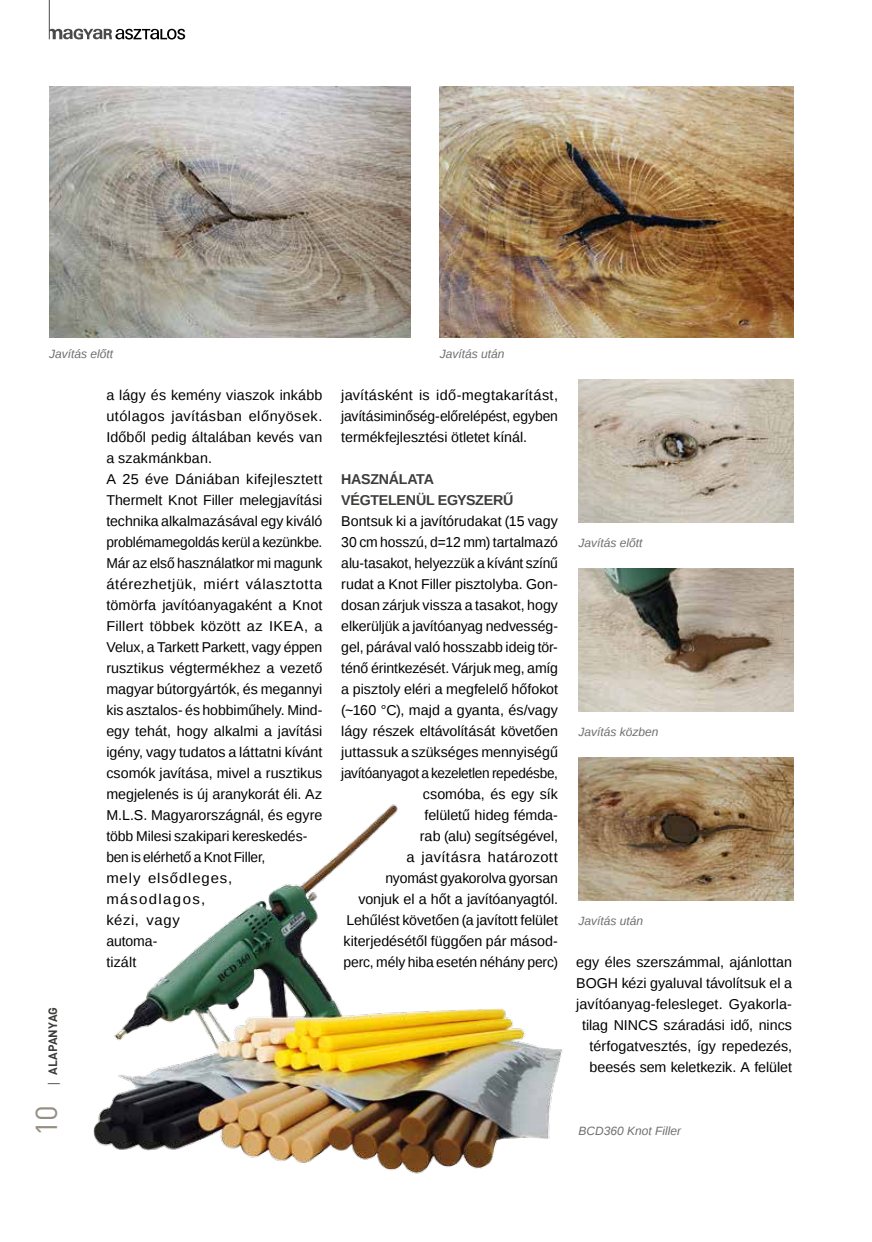
<style>
.page{position:relative;width:872px;height:1242px;background:#fff}
.page>*{position:absolute;margin:0;border:0;box-sizing:border-box;transform-origin:0 0}
.t1{font:30px "DIN Pro";color:#968e82}
.t2{font:14.25px/21px "Liberation Sans";color:#000;text-align:right}
.t3{font:700 14.25px/21px "Liberation Sans";letter-spacing:-.025em;color:#3c3c3b}
.t4{font:italic 12px "Liberation Sans";color:#706f6f}
.t5{font:700 12px "DIN Pro";letter-spacing:.01em;color:#3c3c3b}
.s1{font-family:"Open Sans";font-weight:400}
</style>
<div class="page">
<svg style="left:49px;top:29px;width:136px;height:11px"></svg>
<hr style="left:49px;top:0;width:1px;height:39px;background:#4a4a49">
<img style="left:439px;top:86px;width:354px;height:251px">
<img style="left:49px;top:86px;width:362px;height:251px">
<img style="left:93px;top:804px;width:494px;height:370px">
<img style="left:578px;top:379px;width:215px;height:143px">
<img style="left:578px;top:568px;width:215px;height:143px">
<img style="left:578px;top:757px;width:215px;height:143px">
<p class="t4" style="left:49px;top:346px;width:66px">Javítás előtt</p>
<p class="t4" style="left:440px;top:346px;width:66px">Javítás után</p>
<p class="t5" style="left:45px;top:1087px;width:82px;rotate:-90deg"><span class="s1">|</span> ALAPANYAG</p>
<h1 class="t1" style="left:26px;top:1136px;width:33px;rotate:-90deg">10</h1>
<p class="t2" style="left:106px;top:385px;width:218px;text-align:left">a lágy és kemény viaszok inkább utólagos javításban előnyösek.<br>Időből pedig általában kevés van a szakmánkban.<br>A 25 éve Dániában kifejlesztett<br>Thermelt Knot Filler melegjavítási technika alkalmazásával egy kiváló problémamegoldás kerül a kezünkbe.<br>Már az első használatkor mi magunk átérezhetjük, miért választotta tömörfa javítóanyagaként a Knot<br>Fillert többek között az IKEA, a<br>Velux, a Tarkett Parkett, vagy éppen rusztikus végtermékhez a vezető magyar bútorgyártók, és megannyi kis asztalos- és hobbiműhely. Mind&shy;egy tehát, hogy alkalmi a javítási igény, vagy tudatos a láttatni kívánt csomók javítása, mivel a rusztikus megjelenés is új aranykorát éli. Az<br>M.L.S. Magyarországnál, és egyre több Milesi szakipari kereskedés&shy;ben is elérhető a Knot Filler,<br>mely elsődleges, másodlagos,<br>kézi, vagy<br>automa-<br>tizált</p>
<p class="t2" style="left:341px;top:385px;width:218px;text-align:justify">javításként is idő-megtakarítást, javításiminőség-előrelépést, egyben termékfejlesztési ötletet kínál.</p>
<p class="t3" style="left:341px;top:468px;width:173px">HASZNÁLATA<br>VÉGTELENÜL EGYSZERŰ</p>
<p class="t2" style="left:341px;top:511px;width:218px">Bontsuk ki a javítórudakat (15 vagy 30 cm hosszú, d=12 mm) tartalmazó alu-tasakot, helyezzük a kívánt színű rudat a Knot Filler pisztolyba. Gon&shy;dosan zárjuk vissza a tasakot, hogy elkerüljük a javítóanyag nedvesség&shy;gel, párával való hosszabb ideig tör&shy;ténő érintkezését. Várjuk meg, amíg a pisztoly eléri a megfelelő hőfokot (~160 °C), majd a gyanta, és/vagy lágy részek eltávolítását követően juttassuk a szükséges mennyiségű javítóanyagot a kezeletlen repedésbe, csomóba, és egy sík<br>felületű hideg fémda-<br>rab (alu) segítségével,<br>a javításra határozott<br>nyomást gyakorolva gyorsan vonjuk el a hőt a javítóanyagtól.<br>Lehűlést követően (a javított felület kiterjedésétől függően pár másod&shy;perc, mély hiba esetén néhány perc)</p>
<p class="t4" style="left:578px;top:535px;width:66px">Javítás előtt</p>
<p class="t4" style="left:578px;top:724px;width:82px">Javítás közben</p>
<p class="t4" style="left:578px;top:913px;width:66px">Javítás után</p>
<p class="t2" style="left:576px;top:952px;width:217px">egy éles szerszámmal, ajánlottan BOGH kézi gyaluval távolítsuk el a javítóanyag-felesleget. Gyakorla&shy;tilag NINCS száradási idő, nincs térfogatvesztés, így repedezés, beesés sem keletkezik. A felület</p>
<p class="t4" style="left:578px;top:1123px;width:104px">BCD360 Knot Filler</p>
</div>
